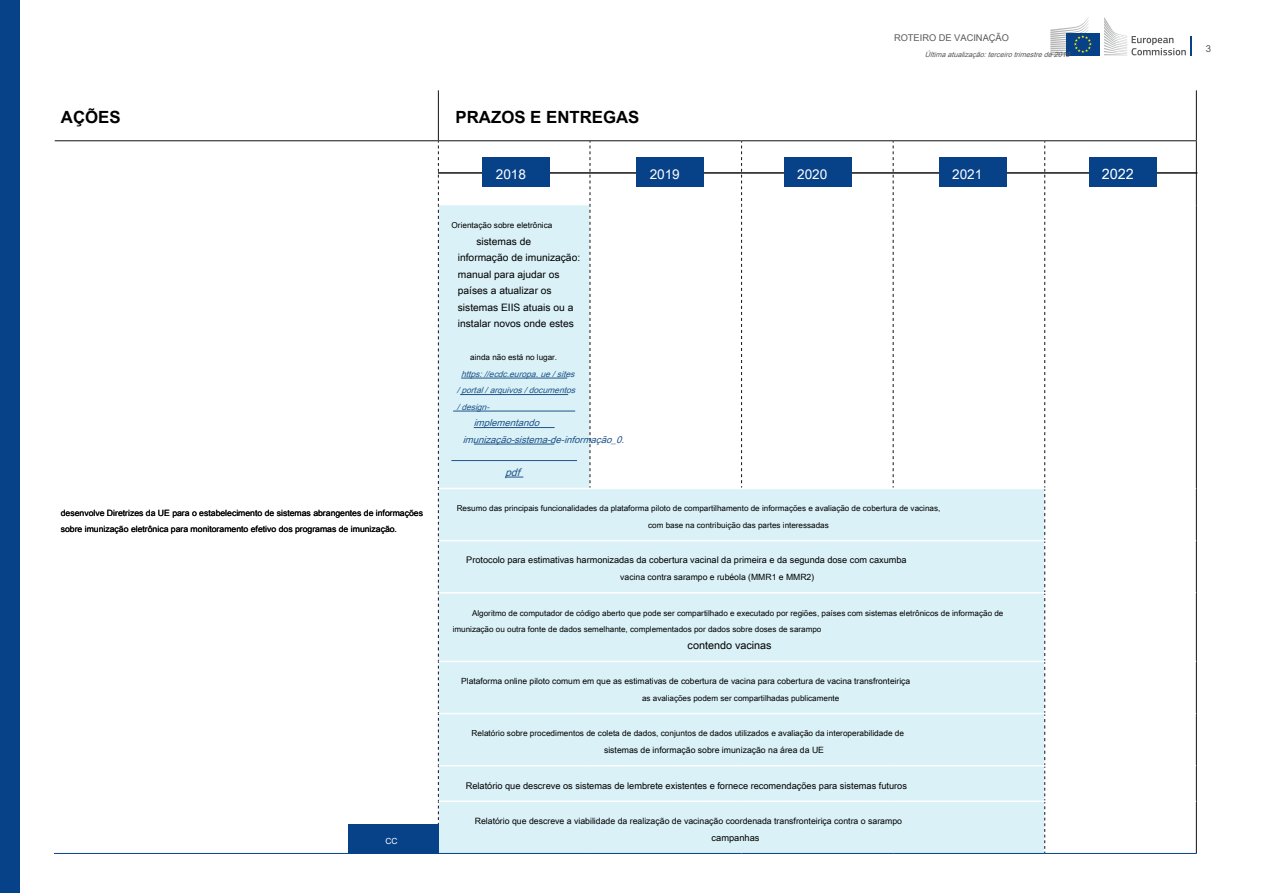
<style>
.page{position:relative;width:1263px;height:893px;background:#fff}
.page>*{position:absolute;margin:0;border:0;box-sizing:border-box;transform-origin:0 0}
.t1{font:700 16.8px "Arial Unicode MS";color:#000}
.t2{font:14.4px "Arial Unicode MS";color:#fff}
.t3{font:13.5px "Arial Unicode MS";color:#fff}
.t4{font:10.8px "Arial Unicode MS";color:#000}
.t5{font:italic 10.5px "Arial Unicode MS";color:#1f548a}
.t6{font:10.2px/16.5px "Arial Unicode MS";color:#000}
.t7{font:italic 9.6px/16.5px "Arial Unicode MS";color:#1f548a}
.t8{font:9.6px "Arial Unicode MS";color:#565858}
.t9{font:9.3px "Arial Unicode MS";color:#565858}
.t10{font:9.3px "Arial Unicode MS";color:#000}
.t11{font:9.15px "Arial Unicode MS";color:#000}
.t12{font:8.7px/16.5px "Arial Unicode MS";color:#000}
.t13{font:8.55px "Arial Unicode MS";color:#000}
.t14{font:italic 8.55px/16.5px "Arial Unicode MS";color:#1f548a;text-align:justify}
.t15{font:8.4px "Arial Unicode MS";color:#fff}
.t16{font:8.25px "Arial Unicode MS";color:#000}
.t17{font:8.1px/16.5px "Arial Unicode MS";color:#000}
.t18{font:italic 7.2px "Arial Unicode MS";color:#565858}
</style>
<div class="page">
<svg style="left:1104px;top:17px;width:88px;height:38px"></svg>
<div style="left:1066px;top:33px;width:34px;height:22px;background:#074289"></div>
<svg style="left:1050px;top:17px;width:42px;height:38px"></svg>
<div style="left:0;top:0;width:19px;height:893px;background:#074289"></div>
<svg style="left:439px;top:205px;width:605px;height:648px;fill:#daf1f7"></svg>
<hr style="left:1196px;top:90px;width:1px;height:50px;background:#121212">
<hr style="left:54px;top:853px;width:384px;height:1px;background:#074289">
<hr style="left:55px;top:140px;width:383px;height:1px;background:#121212">
<hr style="left:438px;top:140px;width:152px;height:1px;background:#121212">
<hr style="left:590px;top:140px;width:151px;height:1px;background:#121212">
<hr style="left:741px;top:140px;width:152px;height:1px;background:#121212">
<hr style="left:893px;top:140px;width:152px;height:1px;background:#121212">
<hr style="left:1045px;top:140px;width:152px;height:1px;background:#121212">
<hr style="left:1196px;top:141px;width:1px;height:64px;background:#121212">
<svg style="left:438px;top:141px;width:1px;height:712px"></svg>
<svg style="left:590px;top:141px;width:1px;height:347px"></svg>
<svg style="left:741px;top:141px;width:1px;height:347px"></svg>
<svg style="left:893px;top:141px;width:1px;height:347px"></svg>
<svg style="left:1044px;top:141px;width:1px;height:712px"></svg>
<hr style="left:1196px;top:205px;width:1px;height:283px;background:#121212">
<hr style="left:1196px;top:488px;width:1px;height:53px;background:#121212">
<hr style="left:1196px;top:541px;width:1px;height:52px;background:#121212">
<hr style="left:1196px;top:593px;width:1px;height:68px;background:#121212">
<hr style="left:1196px;top:661px;width:1px;height:52px;background:#121212">
<hr style="left:1196px;top:713px;width:1px;height:53px;background:#121212">
<hr style="left:1196px;top:766px;width:1px;height:35px;background:#121212">
<hr style="left:1196px;top:801px;width:1px;height:52px;background:#121212">
<hr style="left:439px;top:488px;width:151px;height:1px;background:#fff">
<hr style="left:590px;top:488px;width:151px;height:1px;background:#fff">
<hr style="left:741px;top:488px;width:152px;height:1px;background:#fff">
<hr style="left:893px;top:488px;width:152px;height:1px;background:#fff">
<hr style="left:439px;top:540px;width:151px;height:1px;background:#fff">
<hr style="left:590px;top:540px;width:151px;height:1px;background:#fff">
<hr style="left:741px;top:540px;width:152px;height:1px;background:#fff">
<hr style="left:893px;top:540px;width:152px;height:1px;background:#fff">
<hr style="left:439px;top:592px;width:151px;height:1px;background:#fff">
<hr style="left:590px;top:592px;width:151px;height:1px;background:#fff">
<hr style="left:741px;top:592px;width:152px;height:1px;background:#fff">
<hr style="left:893px;top:592px;width:152px;height:1px;background:#fff">
<hr style="left:439px;top:661px;width:151px;height:1px;background:#fff">
<hr style="left:590px;top:661px;width:151px;height:1px;background:#fff">
<hr style="left:741px;top:661px;width:152px;height:1px;background:#fff">
<hr style="left:893px;top:661px;width:152px;height:1px;background:#fff">
<hr style="left:439px;top:713px;width:151px;height:1px;background:#fff">
<hr style="left:590px;top:713px;width:151px;height:1px;background:#fff">
<hr style="left:741px;top:713px;width:152px;height:1px;background:#fff">
<hr style="left:893px;top:713px;width:152px;height:1px;background:#fff">
<hr style="left:439px;top:765px;width:151px;height:1px;background:#fff">
<hr style="left:590px;top:765px;width:151px;height:1px;background:#fff">
<hr style="left:741px;top:765px;width:152px;height:1px;background:#fff">
<hr style="left:893px;top:765px;width:152px;height:1px;background:#fff">
<hr style="left:439px;top:800px;width:151px;height:2px;background:#fff">
<hr style="left:590px;top:800px;width:151px;height:2px;background:#fff">
<hr style="left:741px;top:800px;width:152px;height:2px;background:#fff">
<hr style="left:893px;top:800px;width:152px;height:2px;background:#fff">
<hr style="left:438px;top:90px;width:1px;height:50px;background:#121212">
<hr style="left:438px;top:853px;width:152px;height:1px;background:#074289">
<hr style="left:590px;top:853px;width:151px;height:1px;background:#074289">
<hr style="left:741px;top:853px;width:152px;height:1px;background:#074289">
<hr style="left:893px;top:853px;width:152px;height:1px;background:#074289">
<hr style="left:1045px;top:853px;width:152px;height:1px;background:#074289">
<hr style="left:461px;top:378px;width:106px;height:1px;background:#1f548a">
<hr style="left:460px;top:394px;width:108px;height:1px;background:#1f548a">
<hr style="left:453px;top:411px;width:122px;height:1px;background:#1f548a">
<hr style="left:474px;top:427px;width:81px;height:1px;background:#1f548a">
<hr style="left:474px;top:444px;width:80px;height:1px;background:#1f548a">
<hr style="left:451px;top:460px;width:126px;height:1px;background:#1f548a">
<svg style="left:505px;top:477px;width:18px;height:1px"></svg>
<div style="left:348px;top:824px;width:90px;height:30px;background:#074289"></div>
<hr style="left:438px;top:172px;width:759px;height:2px;background:#121212">
<div style="left:483px;top:157px;width:67px;height:30px;background:#074289"></div>
<div style="left:637px;top:157px;width:67px;height:30px;background:#074289"></div>
<div style="left:784px;top:157px;width:67px;height:30px;background:#074289"></div>
<div style="left:939px;top:157px;width:67px;height:30px;background:#074289"></div>
<div style="left:1089px;top:157px;width:67px;height:30px;background:#074289"></div>
<h1 class="t1" style="left:61px;top:105px;width:61px">AÇÕES</h1>
<h1 class="t1" style="left:456px;top:105px;width:185px">PRAZOS E ENTREGAS</h1>
<p class="t9" style="left:894px;top:31px;width:116px">ROTEIRO DE VACINAÇÃO</p>
<p class="t18" style="left:925px;top:50px;width:149px">Últimaatualização:terceirotrimestrede2019</p>
<p class="t12" style="left:61px;top:504px;width:364px">desenvolve Diretrizes da UE para o estabelecimento de sistemas abrangentes de informações sobre imunização eletrônica para monitoramento efetivo dos programas de imunização.</p>
<p class="t15" style="left:385px;top:835px;width:14px">CC</p>
<h3 class="t3" style="left:496px;top:165px;width:32px">2018</h3>
<h3 class="t3" style="left:650px;top:165px;width:32px">2019</h3>
<h3 class="t3" style="left:797px;top:165px;width:32px">2020</h3>
<h3 class="t3" style="left:952px;top:165px;width:32px">2021</h3>
<h2 class="t2" style="left:1102px;top:164px;width:34px">2022</h2>
<p class="t16" style="left:451px;top:219px;width:102px">Orientação sobre eletrônica</p>
<p class="t6" style="left:458px;top:232px;width:124px;text-indent:19px">sistemas de informação de imunização: manual para ajudar os países a atualizar os sistemas EIIS atuais ou a instalar novos onde estes</p>
<p class="t17" style="left:470px;top:349px;width:88px">ainda não está no lugar.</p>
<p class="t14" style="left:457px;top:365px;width:123px;text-indent:4px">https://ecdc.europa.ue/sites /portal/arquivos/documentos /design-</p>
<p class="t7" style="left:463px;top:414px;width:167px;text-indent:11px">implementando imunização-sistema-de-informação_0.</p>
<p class="t5" style="left:505px;top:464px;width:20px">pdf</p>
<p class="t17" style="left:648px;top:500px;width:294px;text-indent:-191px">Resumo das principais funcionalidades da plataforma piloto de compartilhamento de informações e avaliação de cobertura de vacinas, com base na contribuição das partes interessadas</p>
<p class="t11" style="left:466px;top:554px;width:442px">Protocolo para estimativas harmonizadas da cobertura vacinal da primeira e da segunda dose com caxumba</p>
<p class="t13" style="left:620px;top:571px;width:195px">vacina contra sarampo e rubéola (MMR1 e MMR2)</p>
<p class="t17" style="left:453px;top:604px;width:552px;text-indent:19px">Algoritmo de computador de código aberto que pode ser compartilhado e executado por regiões, países com sistemas eletrônicos de informação de imunização ou outra fonte de dados semelhante, complementados por dados sobre doses de sarampo</p>
<h3 class="t4" style="left:688px;top:637px;width:86px">contendo vacinas</h3>
<p class="t13" style="left:461px;top:675px;width:450px">Plataforma online piloto comum em que as estimativas de cobertura de vacina para cobertura de vacina transfronteiriça</p>
<p class="t17" style="left:642px;top:689px;width:199px">as avaliações podem ser compartilhadas publicamente</p>
<p class="t16" style="left:472px;top:727px;width:434px">Relatório sobre procedimentos de coleta de dados, conjuntos de dados utilizados e avaliação da interoperabilidade de</p>
<p class="t12" style="left:604px;top:741px;width:222px">sistemas de informação sobre imunização na área da UE</p>
<p class="t11" style="left:466px;top:779px;width:443px">Relatório que descreve os sistemas de lembrete existentes e fornece recomendações para sistemas futuros</p>
<p class="t12" style="left:475px;top:812px;width:429px">Relatório que descreve a viabilidade da realização de vacinação coordenada transfronteiriça contra o sarampo</p>
<p class="t10" style="left:712px;top:831px;width:49px">campanhas</p>
<p class="t8" style="left:1206px;top:42px;width:7px">3</p>
</div>
